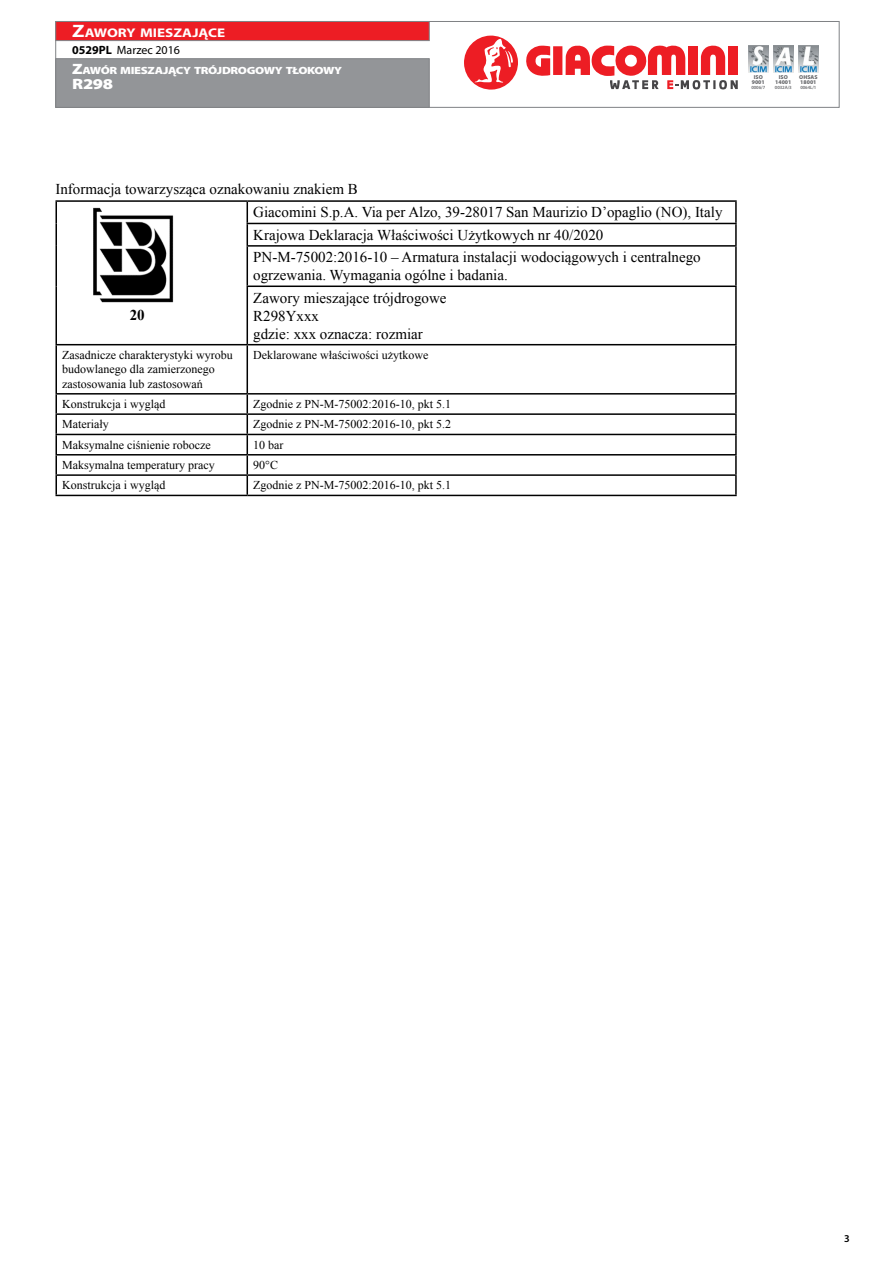
<style>
.page{position:relative;width:893px;height:1263px;background:#fff}
.page>*{position:absolute;margin:0;border:0;box-sizing:border-box;transform-origin:0 0}
.t1{font:15px/22.4px "Times New Roman";color:#000}
.t2{font:900 15px "Myriad Pro";color:#fff;scale:1.2 1}
.t3{font:700 15px "Times New Roman";color:#000}
.t4{font:700 12.6px "Myriad Pro";color:#fff;scale:1.2 1}
.t5{font:12px/14.4px "Times New Roman";color:#000}
.t6{font:12px "Myriad Pro";color:#000}
.t7{font:900 10.5px "Myriad Pro";letter-spacing:-.03em;color:#fff;scale:1.2 1}
.t8{font:600 10.5px "Myriad Pro";color:#000}
.t9{font:900 5.7px/4.8px "Myriad Pro";color:#6d6e71;text-align:center}
.t10{font:600 4.8px "Myriad Pro";letter-spacing:-.02em;color:#6d6e71}
.s1{font-size:18px}
.s2{font-size:15px}
.s3{font-weight:700}
</style>
<div class="page">
<div style="left:55px;top:21px;width:784px;height:87px;background:#fff;border:1px solid #808285"></div>
<div style="left:55px;top:58px;width:374px;height:50px;background:#939598;border:1px solid #808285"></div>
<div style="left:55px;top:21px;width:374px;height:20px;background:#ed1d24;border:1px solid #808285"></div>
<svg style="left:526px;top:46px;width:24px;height:30px"></svg>
<div style="left:553px;top:46px;width:9px;height:29px;background:#ed1d24"></div>
<svg style="left:566px;top:45px;width:172px;height:44px"></svg>
<svg style="left:464px;top:35px;width:54px;height:55px"></svg>
<img style="left:773px;top:45px;width:21px;height:28px">
<img style="left:798px;top:45px;width:21px;height:28px">
<img style="left:748px;top:45px;width:20px;height:28px">
<hr style="left:55px;top:200px;width:192px;height:2px;background:#000">
<hr style="left:55px;top:202px;width:2px;height:21px;background:#000">
<hr style="left:247px;top:200px;width:490px;height:2px;background:#000">
<hr style="left:735px;top:202px;width:2px;height:21px;background:#000">
<hr style="left:55px;top:223px;width:2px;height:23px;background:#000">
<hr style="left:247px;top:223px;width:490px;height:1px;background:#000">
<svg style="left:247px;top:202px;width:1px;height:43px"></svg>
<hr style="left:735px;top:224px;width:2px;height:21px;background:#000">
<hr style="left:55px;top:246px;width:2px;height:40px;background:#000">
<hr style="left:247px;top:245px;width:490px;height:2px;background:#000">
<hr style="left:247px;top:247px;width:1px;height:38px;background:#000">
<hr style="left:735px;top:247px;width:2px;height:38px;background:#000">
<hr style="left:55px;top:286px;width:2px;height:58px;background:#000">
<hr style="left:247px;top:285px;width:490px;height:2px;background:#000">
<hr style="left:247px;top:287px;width:1px;height:57px;background:#000">
<hr style="left:735px;top:287px;width:2px;height:57px;background:#000">
<hr style="left:55px;top:344px;width:192px;height:1px;background:#000">
<hr style="left:55px;top:345px;width:2px;height:48px;background:#000">
<hr style="left:247px;top:344px;width:490px;height:1px;background:#000">
<hr style="left:247px;top:345px;width:1px;height:48px;background:#000">
<hr style="left:735px;top:345px;width:2px;height:48px;background:#000">
<hr style="left:55px;top:393px;width:192px;height:2px;background:#000">
<hr style="left:247px;top:393px;width:490px;height:2px;background:#000">
<hr style="left:55px;top:413px;width:192px;height:2px;background:#000">
<hr style="left:247px;top:413px;width:490px;height:2px;background:#000">
<hr style="left:55px;top:434px;width:192px;height:1px;background:#000">
<hr style="left:247px;top:434px;width:490px;height:1px;background:#000">
<hr style="left:55px;top:454px;width:192px;height:1px;background:#000">
<hr style="left:247px;top:454px;width:490px;height:1px;background:#000">
<hr style="left:55px;top:474px;width:192px;height:2px;background:#000">
<svg style="left:55px;top:395px;width:2px;height:100px"></svg>
<hr style="left:247px;top:474px;width:490px;height:2px;background:#000">
<svg style="left:247px;top:395px;width:1px;height:100px"></svg>
<svg style="left:735px;top:395px;width:2px;height:100px"></svg>
<hr style="left:55px;top:495px;width:192px;height:1px;background:#000">
<hr style="left:247px;top:495px;width:490px;height:1px;background:#000">
<img style="left:93px;top:207px;width:80px;height:95px">
<p class="t4" style="left:72px;top:25px;width:129px"><span class="s1">Z</span>AWORY MIESZAJĄCE</p>
<p class="t7" style="left:72px;top:63px;width:226px"><span class="s2">Z</span>AWÓR MIESZAJĄCY TRÓJDROGOWY TŁOKOWY</p>
<p class="t2" style="left:72px;top:74px;width:36px">R298</p>
<p class="t9" style="left:775px;top:75px;width:18px">ISO<br>14001</p>
<p class="t10" style="left:775px;top:84px;width:18px">0032A/3</p>
<p class="t6" style="left:72px;top:43px;width:109px"><span class="s3">0529PL</span> Marzec 2016</p>
<p class="t9" style="left:752px;top:75px;width:15px">ISO<br>9001</p>
<p class="t10" style="left:751px;top:84px;width:15px">0006/7</p>
<p class="t9" style="left:799px;top:75px;width:20px;text-align:left">OHSAS<br>18001</p>
<p class="t10" style="left:800px;top:84px;width:18px">0064L/1</p>
<p class="t1" style="left:55px;top:178px;width:304px">Informacja towarzysząca oznakowaniu znakiem B</p>
<p class="t3" style="left:130px;top:304px;width:16px">20</p>
<p class="t1" style="left:253px;top:201px;width:471px">Giacomini S.p.A. Via per Alzo, 39-28017 San Maurizio D’opaglio (NO), Italy<br>Krajowa Deklaracja Właściwości Użytkowych nr 40/2020<br>PN-M-75002:2016-10 – Armatura instalacji wodociągowych i centralnego</p>
<p class="t1" style="left:253px;top:264px;width:256px">ogrzewania. Wymagania ogólne i badania.<br>Zawory mieszające trójdrogowe</p>
<p class="t1" style="left:253px;top:306px;width:171px;line-height:18px">R298Yxxx<br>gdzie: xxx oznacza: rozmiar</p>
<p class="t5" style="left:62px;top:348px;width:172px">Zasadnicze charakterystyki wyrobu budowlanego dla zamierzonego zastosowania lub zastosowań</p>
<p class="t5" style="left:253px;top:348px;width:177px">Deklarowane właściwości użytkowe</p>
<p class="t5" style="left:62px;top:397px;width:105px">Konstrukcja i wygląd</p>
<p class="t5" style="left:253px;top:397px;width:199px">Zgodnie z PN-M-75002:2016-10, pkt 5.1</p>
<p class="t5" style="left:62px;top:417px;width:48px">Materiały</p>
<p class="t5" style="left:253px;top:417px;width:199px">Zgodnie z PN-M-75002:2016-10, pkt 5.2</p>
<p class="t5" style="left:62px;top:437px;width:150px">Maksymalne ciśnienie robocze</p>
<p class="t5" style="left:253px;top:437px;width:32px">10 bar</p>
<p class="t5" style="left:62px;top:458px;width:154px">Maksymalna temperatury pracy</p>
<p class="t5" style="left:253px;top:458px;width:26px">90°C</p>
<p class="t5" style="left:62px;top:478px;width:105px">Konstrukcja i wygląd</p>
<p class="t5" style="left:253px;top:478px;width:199px">Zgodnie z PN-M-75002:2016-10, pkt 5.1</p>
<p class="t8" style="left:844px;top:1231px;width:7px">3</p>
</div>
